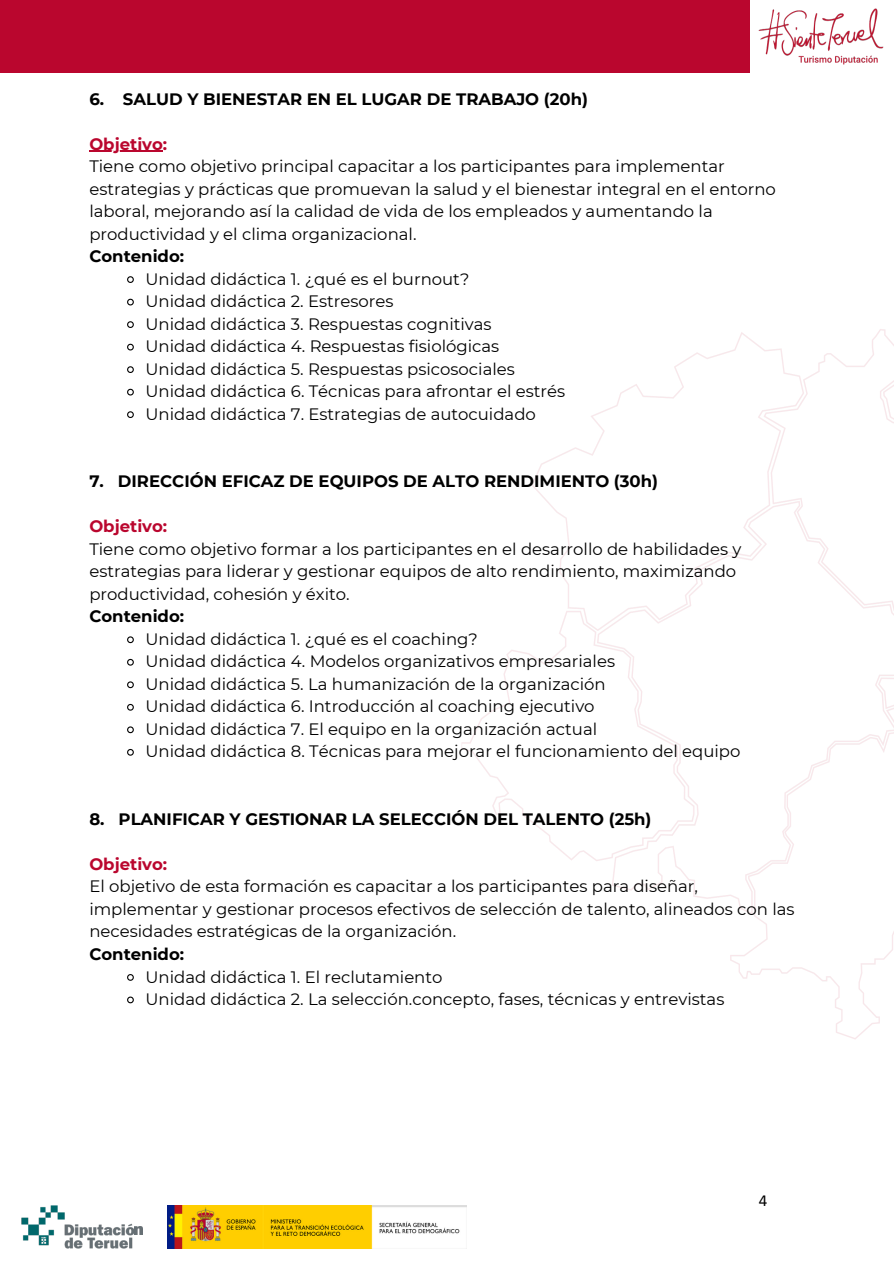
<style>
.page{position:relative;width:894px;height:1264px;background:#fff}
.page>*{position:absolute;margin:0;border:0;box-sizing:border-box;transform-origin:0 0}
.t1{font:16.8px "Calibri";color:#000}
.t2{font:16.5px/22.5px "Montserrat";color:#000}
.t3{font:700 16.5px "Montserrat";color:#000}
.t4{font:700 16.5px "Montserrat";color:#ba062e}
</style>
<div class="page">
<img style="left:461px;top:329px;width:432px;height:710px">
<hr style="left:89px;top:151px;width:74px;height:1px;background:#ba062e">
<svg style="left:127px;top:276px;width:7px;height:7px"></svg>
<svg style="left:127px;top:298px;width:7px;height:8px"></svg>
<svg style="left:127px;top:321px;width:7px;height:7px"></svg>
<svg style="left:127px;top:343px;width:7px;height:8px"></svg>
<svg style="left:127px;top:366px;width:7px;height:7px"></svg>
<svg style="left:127px;top:388px;width:7px;height:8px"></svg>
<svg style="left:127px;top:411px;width:7px;height:7px"></svg>
<svg style="left:127px;top:636px;width:7px;height:8px"></svg>
<svg style="left:127px;top:658px;width:7px;height:8px"></svg>
<svg style="left:127px;top:681px;width:7px;height:8px"></svg>
<svg style="left:127px;top:703px;width:7px;height:8px"></svg>
<svg style="left:127px;top:726px;width:7px;height:8px"></svg>
<svg style="left:127px;top:748px;width:7px;height:8px"></svg>
<svg style="left:127px;top:974px;width:7px;height:7px"></svg>
<svg style="left:127px;top:996px;width:7px;height:8px"></svg>
<div style="left:0;top:0;width:749px;height:72px;background:#ba062e"></div>
<img style="left:758px;top:9px;width:125px;height:56px">
<img style="left:168px;top:1205px;width:298px;height:42px">
<img style="left:22px;top:1205px;width:112px;height:42px">
<svg style="left:134px;top:1226px;width:8px;height:8px"></svg>
<h1 class="t3" style="left:89px;top:89px;width:500px">6. SALUD Y BIENESTAR EN EL LUGAR DE TRABAJO (20h)</h1>
<p class="t4" style="left:89px;top:134px;width:79px">Objetivo:</p>
<p class="t2" style="left:89px;top:155px;width:688px">Tiene como objetivo principal capacitar a los participantes para implementar estrategias y prácticas que promuevan la salud y el bienestar integral en el entorno laboral, mejorando así la calidad de vida de los empleados y aumentando la productividad y el clima organizacional.</p>
<p class="t3" style="left:89px;top:246px;width:96px">Contenido:</p>
<p class="t2" style="left:145px;top:267px;width:325px">Unidad didáctica 1. ¿qué es el burnout?</p>
<p class="t2" style="left:145px;top:290px;width:249px">Unidad didáctica 2. Estresores</p>
<p class="t2" style="left:145px;top:312px;width:347px">Unidad didáctica 3. Respuestas cognitivas</p>
<p class="t2" style="left:145px;top:335px;width:355px">Unidad didáctica 4. Respuestas fisiológicas</p>
<p class="t2" style="left:145px;top:357px;width:371px">Unidad didáctica 5. Respuestas psicosociales</p>
<p class="t2" style="left:145px;top:380px;width:421px">Unidad didáctica 6. Técnicas para afrontar el estrés</p>
<p class="t2" style="left:145px;top:402px;width:392px">Unidad didáctica 7. Estrategias de autocuidado</p>
<h1 class="t3" style="left:89px;top:471px;width:570px">7. DIRECCIÓN EFICAZ DE EQUIPOS DE ALTO RENDIMIENTO (30h)</h1>
<p class="t4" style="left:89px;top:516px;width:79px">Objetivo:</p>
<p class="t2" style="left:89px;top:537px;width:653px">Tiene como objetivo formar a los participantes en el desarrollo de habilidades y estrategias para liderar y gestionar equipos de alto rendimiento, maximizando productividad, cohesión y éxito.</p>
<p class="t3" style="left:89px;top:606px;width:96px">Contenido:</p>
<p class="t2" style="left:145px;top:627px;width:334px">Unidad didáctica 1. ¿qué es el coaching?</p>
<p class="t2" style="left:145px;top:650px;width:471px">Unidad didáctica 4. Modelos organizativos empresariales</p>
<p class="t2" style="left:145px;top:672px;width:461px">Unidad didáctica 5. La humanización de la organización</p>
<p class="t2" style="left:145px;top:695px;width:450px">Unidad didáctica 6. Introducción al coaching ejecutivo</p>
<p class="t2" style="left:145px;top:717px;width:453px">Unidad didáctica 7. El equipo en la organización actual</p>
<p class="t2" style="left:145px;top:740px;width:596px">Unidad didáctica 8. Técnicas para mejorar el funcionamiento del equipo</p>
<h1 class="t3" style="left:89px;top:809px;width:563px">8. PLANIFICAR Y GESTIONAR LA SELECCIÓN DEL TALENTO (25h)</h1>
<p class="t4" style="left:89px;top:854px;width:79px">Objetivo:</p>
<p class="t2" style="left:89px;top:875px;width:706px">El objetivo de esta formación es capacitar a los participantes para diseñar, implementar y gestionar procesos efectivos de selección de talento, alineados con las necesidades estratégicas de la organización.</p>
<p class="t3" style="left:89px;top:944px;width:96px">Contenido:</p>
<p class="t2" style="left:145px;top:965px;width:298px">Unidad didáctica 1. El reclutamiento</p>
<p class="t2" style="left:145px;top:987px;width:580px">Unidad didáctica 2. La selección.concepto, fases, técnicas y entrevistas</p>
<p class="t1" style="left:758px;top:1192px;width:10px">4</p>
</div>
